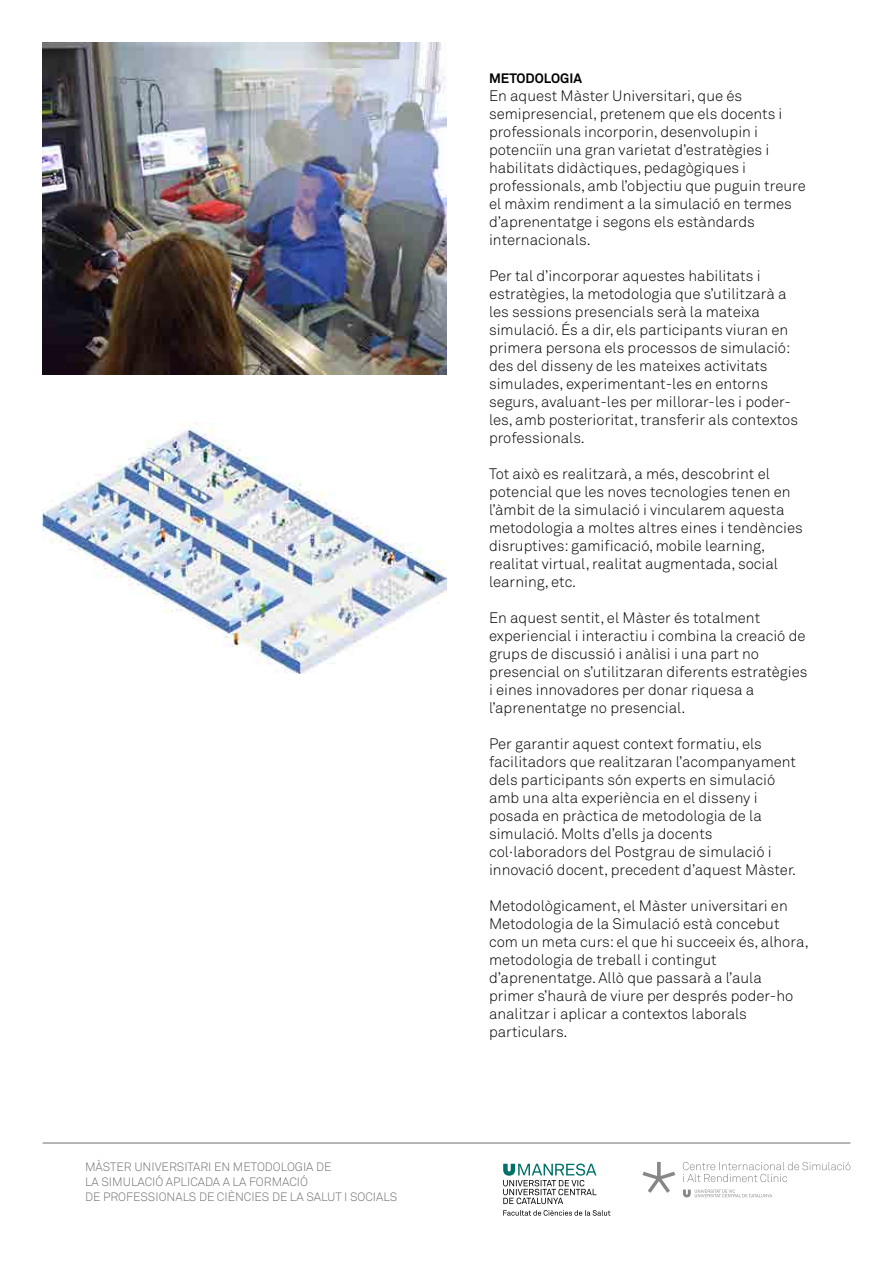
<style>
.page{position:relative;width:893px;height:1276px;background:#fff}
.page>*{position:absolute;margin:0;border:0;box-sizing:border-box;transform-origin:0 0}
.t1{font:300 15px/18px "Akkurat";color:#000}
.t2{font:700 13.5px "Akkurat";color:#000}
.t3{font:300 12px/15px "Akkurat";color:#706f6f}
</style>
<div class="page">
<svg style="left:642px;top:1162px;width:33px;height:30px"></svg>
<svg style="left:683px;top:1189px;width:89px;height:8px"></svg>
<svg style="left:683px;top:1162px;width:167px;height:20px"></svg>
<hr style="left:43px;top:1142px;width:807px;height:1px;background:#706f6f">
<svg style="left:503px;top:1210px;width:107px;height:5px"></svg>
<svg style="left:503px;top:1163px;width:93px;height:41px"></svg>
<img style="left:43px;top:43px;width:403px;height:331px">
<img style="left:43px;top:422px;width:403px;height:252px">
<p class="t3" style="left:85px;top:1159px;width:314px">MÀSTER UNIVERSITARI EN METODOLOGIA DE<br>LA SIMULACIÓ APLICADA A LA FORMACIÓ<br>DE PROFESSIONALS DE CIÈNCIES DE LA SALUT I SOCIALS</p>
<p class="t2" style="left:489px;top:70px;width:94px">METODOLOGIA</p>
<p class="t1" style="left:489px;top:87px;width:318px">En aquest Màster Universitari, que és semipresencial, pretenem que els docents i professionals incorporin, desenvolupin i potenciïn una gran varietat d’estratègies i habilitats didàctiques, pedagògiques i professionals, amb l’objectiu que puguin treure el màxim rendiment a la simulació en termes d’aprenentatge i segons els estàndards internacionals.</p>
<p class="t1" style="left:489px;top:267px;width:311px">Per tal d’incorporar aquestes habilitats i estratègies, la metodologia que s’utilitzarà a les sessions presencials serà la mateixa simulació. És a dir, els participants viuran en primera persona els processos de simulació: des del disseny de les mateixes activitats simulades, experimentant-les en entorns segurs, avaluant-les per millorar-les i poder&shy;les, amb posterioritat, transferir als contextos professionals.</p>
<p class="t1" style="left:489px;top:465px;width:315px">Tot això es realitzarà, a més, descobrint el potencial que les noves tecnologies tenen en l’àmbit de la simulació i vincularem aquesta metodologia a moltes altres eines i tendències disruptives: gamificació, mobile learning, realitat virtual, realitat augmentada, social learning, etc.</p>
<p class="t1" style="left:489px;top:609px;width:320px">En aquest sentit, el Màster és totalment experiencial i interactiu i combina la creació de grups de discussió i anàlisi i una part no presencial on s’utilitzaran diferents estratègies i eines innovadores per donar riquesa a l’aprenentatge no presencial.</p>
<p class="t1" style="left:489px;top:735px;width:309px">Per garantir aquest context formatiu, els facilitadors que realitzaran l’acompanyament dels participants són experts en simulació amb una alta experiència en el disseny i posada en pràctica de metodologia de la simulació. Molts d’ells ja docents col·laboradors del Postgrau de simulació i innovació docent, precedent d’aquest Màster.</p>
<p class="t1" style="left:489px;top:897px;width:321px">Metodològicament, el Màster universitari en Metodologia de la Simulació està concebut com un meta curs: el que hi succeeix és, alhora, metodologia de treball i contingut d’aprenentatge. Allò que passarà a l’aula primer s’haurà de viure per després poder-ho analitzar i aplicar a contextos laborals particulars.</p>
</div>
